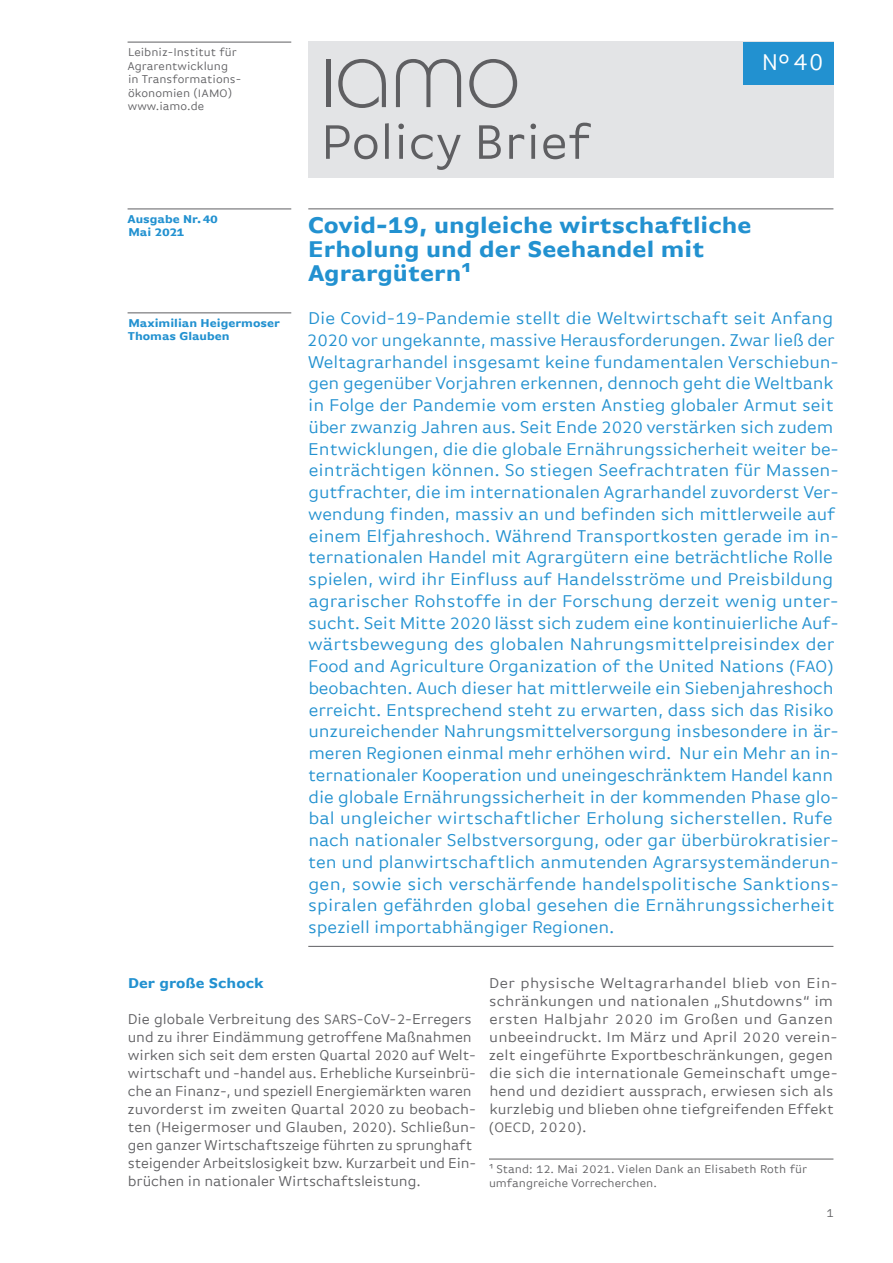
<style>
.page{position:relative;width:893px;height:1263px;background:#fff}
.page>*{position:absolute;margin:0;border:0;box-sizing:border-box;transform-origin:0 0}
.t1{font:51px "Basic Gothic Offc";color:#5f5f62}
.t2{font:700 24px/24px "Basic Gothic Offc";color:#2291d0}
.t3{font:24px "Basic Gothic Offc";color:#fff}
.t4{font:18px/21.8px "Basic Gothic Offc";letter-spacing:-.01em;color:#2291d0}
.t5{font:15px/18px "Basic Gothic Offc";letter-spacing:-.005em;color:#5f5f62}
.t6{font:15px/18px "Basic Gothic Offc";letter-spacing:-.005em;color:#5f5f62;scale:1.04 1}
.t7{font:700 15px "Basic Gothic Offc";color:#2291d0}
.t8{font:14.25px "Basic Gothic Offc";color:#5f5f62}
.t9{font:12px/13.5px "Basic Gothic Offc";color:#5f5f62}
.t10{font:700 12px/13.5px "Basic Gothic Offc";color:#2291d0}
.t11{font:700 11.4px "Basic Gothic Offc";color:#2291d0;scale:1.05 1}
.s1{font-size:11.4px}
.s2{font-size:12px}
.s3{font-size:17.25px}
.s4{font-size:14.25px}
.s5{font-size:15px}
</style>
<div class="page">
<div style="left:308px;top:42px;width:525px;height:136px;background:#e3e4e6"></div>
<hr style="left:308px;top:208px;width:525px;height:1px;background:#5f5f62">
<hr style="left:308px;top:946px;width:525px;height:1px;background:#5f5f62">
<hr style="left:128px;top:312px;width:163px;height:1px;background:#5f5f62">
<hr style="left:128px;top:209px;width:163px;height:1px;background:#5f5f62">
<div style="left:743px;top:42px;width:90px;height:42px;background:#2291d0"></div>
<hr style="left:128px;top:42px;width:163px;height:1px;background:#5f5f62">
<hr style="left:489px;top:1159px;width:344px;height:1px;background:#5f5f62">
<svg style="left:396px;top:59px;width:121px;height:49px"></svg>
<svg style="left:338px;top:59px;width:48px;height:49px"></svg>
<hr style="left:326px;top:60px;width:4px;height:47px;background:#5f5f62">
<p class="t9" style="left:127px;top:46px;width:115px">Leibniz-Institut für<br>Agrarentwicklung in Transformations&shy;ökonomien (<span class="s1">IAMO</span>) www.iamo.de</p>
<p class="t10" style="left:128px;top:212px;width:92px">Ausgabe Nr.<span class="s1">40</span></p>
<p class="t11" style="left:128px;top:226px;width:55px"><span class="s2">Mai</span> 2021</p>
<p class="t10" style="left:128px;top:316px;width:154px">Maximilian Heigermoser<br>Thomas Glauben</p>
<h1 class="t1" style="left:321px;top:115px;width:272px">Policy Brief</h1>
<h2 class="t3" style="left:762px;top:50px;width:64px">Nº40</h2>
<h2 class="t2" style="left:308px;top:213px;width:445px">Covid-19, ungleiche wirtschaftliche<br>Erholung und der Seehandel mit<br>Agrargütern¹</h2>
<p class="t4" style="left:307px;top:308px;width:534px">Die Covid-<span class="s3">19</span>-Pandemie stellt die Weltwirtschaft seit Anfang <span class="s3">2020</span> vor ungekannte, massive Herausforderungen. Zwar ließ der Weltagrarhandel insgesamt keine fundamentalen Verschiebun&shy;gen gegenüber Vorjahren erkennen, dennoch geht die Weltbank in Folge der Pandemie vom ersten Anstieg globaler Armut seit über zwanzig Jahren aus. Seit Ende <span class="s3">2020</span> verstärken sich zudem Entwicklungen, die die globale Ernährungssicherheit weiter be&shy;einträchtigen können. So stiegen Seefrachtraten für Massen&shy;gutfrachter, die im internationalen Agrarhandel zuvorderst Ver&shy;wendung finden, massiv an und befinden sich mittlerweile auf einem Elfjahreshoch. Während Transportkosten gerade im in&shy;ternationalen Handel mit Agrargütern eine beträchtliche Rolle spielen, wird ihr Einfluss auf Handelsströme und Preisbildung agrarischer Rohstoffe in der Forschung derzeit wenig unter&shy;sucht. Seit Mitte <span class="s3">2020</span> lässt sich zudem eine kontinuierliche Auf&shy;wärtsbewegung des globalen Nahrungsmittelpreisindex der Food and Agriculture Organization of the United Nations (<span class="s3">FAO</span>) beobachten. Auch dieser hat mittlerweile ein Siebenjahreshoch erreicht. Entsprechend steht zu erwarten, dass sich das Risiko unzureichender Nahrungsmittelversorgung insbesondere in är&shy;meren Regionen einmal mehr erhöhen wird. Nur ein Mehr an in&shy;ternationaler Kooperation und uneingeschränktem Handel kann die globale Ernährungssicherheit in der kommenden Phase glo&shy;bal ungleicher wirtschaftlicher Erholung sicherstellen. Rufe nach nationaler Selbstversorgung, oder gar überbürokratisier&shy;ten und planwirtschaftlich anmutenden Agrarsystemänderun&shy;gen, sowie sich verschärfende handelspolitische Sanktions&shy;spiralen gefährden global gesehen die Ernährungssicherheit speziell importabhängiger Regionen.</p>
<p class="t7" style="left:128px;top:975px;width:137px">Der große Schock</p>
<p class="t5" style="left:127px;top:1010px;width:350px">Die globale Verbreitung des <span class="s4">SARS</span>-CoV-<span class="s4">2</span>-Erregers und zu ihrer Eindämmung getroffene Maßnahmen wirken sich seit dem ersten Quartal <span class="s4">2020</span> auf Welt&shy;wirtschaft und -handel aus. Erhebliche Kurseinbrü&shy;che an Finanz-, und speziell Energiemärkten waren zuvorderst im zweiten Quartal <span class="s4">2020</span> zu beobach&shy;ten (Heigermoser und Glauben, <span class="s4">2020</span>). Schließun&shy;gen ganzer Wirtschaftszeige führten zu sprunghaft steigender Arbeitslosigkeit bzw. Kurzarbeit und Ein&shy;brüchen in nationaler Wirtschaftsleistung.</p>
<p class="t6" style="left:489px;top:974px;width:337px">Der physische Weltagrarhandel blieb von Ein&shy;schränkungen und nationalen „Shutdowns“ im ersten Halbjahr <span class="s4">2020</span> im Großen und Ganzen unbeeindruckt. Im März und April <span class="s4">2020</span> verein&shy;zelt eingeführte Exportbeschränkungen, gegen die sich die internationale Gemeinschaft umge&shy;hend und dezidiert aussprach, erwiesen sich als kurzlebig und blieben ohne tiefgreifenden Effekt</p>
<p class="t8" style="left:489px;top:1120px;width:99px"><span class="s5">(</span>OECD<span class="s5">,</span> 2020<span class="s5">).</span></p>
<p class="t9" style="left:489px;top:1162px;width:320px">¹ Stand: <span class="s1">12</span>. Mai <span class="s1">2021</span>. Vielen Dank an Elisabeth Roth für umfangreiche Vorrecherchen.</p>
<p class="t9" style="left:826px;top:1206px;width:9px">1</p>
</div>
